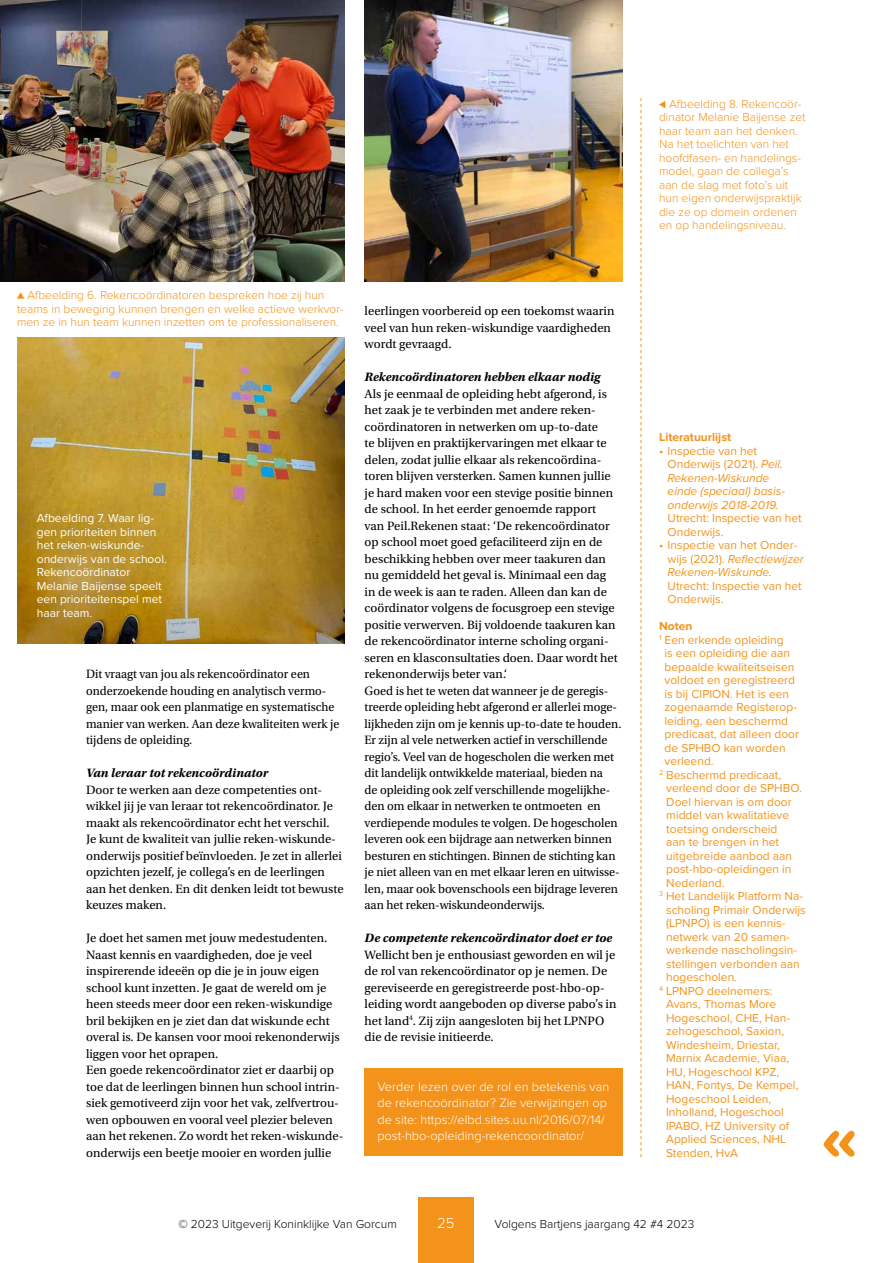
<style>
.page{position:relative;width:893px;height:1263px;background:#fff}
.page>*{position:absolute;margin:0;border:0;box-sizing:border-box;transform-origin:0 0}
.t1{font:300 15px "Proxima Nova";color:#fff}
.t2{font:12.75px/16.5px "Utopia Std";color:#000}
.t3{font:12.75px/16.5px "Utopia Std";color:#000;scale:.96 1}
.t4{font:300 12.75px/16.5px "Proxima Nova";color:#fff}
.t5{font:italic 700 12.75px "Utopia Std";color:#000}
.t6{font:12px/13.5px "Proxima Nova";color:#f3931b}
.t7{font:300 12px/13.5px "Proxima Nova";color:#f3931b}
.t8{font:12px/13.5px "Proxima Nova";color:#fff}
.t9{font:italic 12px/13.5px "Proxima Nova";color:#f3931b}
.t10{font:300 12px "Proxima Nova";color:#000}
.t11{font:700 12px "Proxima Nova";color:#f3931b}
.s1{font-style:normal}
.s2{font-style:italic}
</style>
<div class="page">
<div style="left:365px;top:1068px;width:258px;height:87px;background:#f3931b"></div>
<svg style="left:641px;top:98px;width:1px;height:1059px"></svg>
<svg style="left:823px;top:1131px;width:32px;height:26px"></svg>
<img style="left:0;top:0;width:344px;height:281px">
<img style="left:17px;top:337px;width:327px;height:307px">
<img style="left:365px;top:0;width:258px;height:281px">
<div style="left:418px;top:1197px;width:55px;height:66px;background:#f3931b"></div>
<p class="t7" style="left:17px;top:289px;width:328px">▲ Afbeelding 6. Rekencoördinatoren bespreken hoe zij hun teams in beweging kunnen brengen en welke actieve werkvor&shy;men ze in hun team kunnen inzetten om te professionaliseren.</p>
<p class="t8" style="left:37px;top:511px;width:131px">Afbeelding 7. Waar lig&shy;gen prioriteiten binnen het reken-wiskunde&shy;onderwijs van de school.<br>Rekencoördinator<br>Melanie Baijense speelt een prioriteitenspel met haar team.</p>
<p class="t3" style="left:86px;top:666px;width:265px">Dit vraagt van jou als rekencoördinator een onderzoekende houding en analytisch vermo&shy;gen, maar ook een planmatige en systematische manier van werken. Aan deze kwaliteiten werk je tijdens de opleiding.</p>
<p class="t5" style="left:86px;top:765px;width:184px">Van leraar tot rekencoördinator</p>
<p class="t2" style="left:86px;top:781px;width:259px">Door te werken aan deze competenties ont&shy;wikkel jij je van leraar tot rekencoördinator. Je maakt als rekencoördinator echt het verschil.<br>Je kunt de kwaliteit van jullie reken-wiskunde&shy;onderwijs positief beïnvloeden. Je zet in allerlei opzichten jezelf, je collega’s en de leerlingen aan het denken. En dit denken leidt tot bewuste keuzes maken.</p>
<p class="t2" style="left:86px;top:930px;width:259px">Je doet het samen met jouw medestudenten.<br>Naast kennis en vaardigheden, doe je veel inspirerende ideeën op die je in jouw eigen school kunt inzetten. Je gaat de wereld om je heen steeds meer door een reken-wiskundige bril bekijken en je ziet dan dat wiskunde echt overal is. De kansen voor mooi rekenonderwijs liggen voor het oprapen.<br>Een goede rekencoördinator ziet er daarbij op toe dat de leerlingen binnen hun school intrin&shy;siek gemotiveerd zijn voor het vak, zelfvertrou&shy;wen opbouwen en vooral veel plezier beleven aan het rekenen. Zo wordt het reken-wiskunde&shy;onderwijs een beetje mooier en worden jullie</p>
<p class="t2" style="left:365px;top:303px;width:251px">leerlingen voorbereid op een toekomst waarin veel van hun reken-wiskundige vaardigheden wordt gevraagd.</p>
<p class="t5" style="left:365px;top:369px;width:237px">Rekencoördinatoren hebben elkaar nodig</p>
<p class="t2" style="left:365px;top:385px;width:258px">Als je eenmaal de opleiding hebt afgerond, is het zaak je te verbinden met andere reken&shy;coördinatoren in netwerken om up-to-date<br>te blijven en praktijkervaringen met elkaar te delen, zodat jullie elkaar als rekencoördina&shy;toren blijven versterken. Samen kunnen jullie je hard maken voor een stevige positie binnen de school. In het eerder genoemde rapport<br>van Peil.Rekenen staat: ‘De rekencoördinator op school moet goed gefaciliteerd zijn en de beschikking hebben over meer taakuren dan nu gemiddeld het geval is. Minimaal een dag<br>in de week is aan te raden. Alleen dan kan de coördinator volgens de focusgroep een stevige positie verwerven. Bij voldoende taakuren kan de rekencoördinator interne scholing organi&shy;seren en klasconsultaties doen. Daar wordt het rekenonderwijs beter van.‘<br>Goed is het te weten dat wanneer je de geregis&shy;treerde opleiding hebt afgerond er allerlei moge&shy;lijkheden zijn om je kennis up-to-date te houden.<br>Er zijn al vele netwerken actief in verschillende regio’s. Veel van de hogescholen die werken met dit landelijk ontwikkelde materiaal, bieden na<br>de opleiding ook zelf verschillende mogelijkhe&shy;den om elkaar in netwerken te ontmoeten en verdiepende modules te volgen. De hogescholen leveren ook een bijdrage aan netwerken binnen besturen en stichtingen. Binnen de stichting kan je niet alleen van en met elkaar leren en uitwisse&shy;len, maar ook bovenschools een bijdrage leveren aan het reken-wiskundeonderwijs.</p>
<p class="t5" style="left:365px;top:930px;width:249px">De competente rekencoördinator doet er toe</p>
<p class="t2" style="left:365px;top:946px;width:253px">Wellicht ben je enthousiast geworden en wil je de rol van rekencoördinator op je nemen. De gereviseerde en geregistreerde post-hbo-op&shy;leiding wordt aangeboden op diverse pabo’s in het land<sup>4</sup>. Zij zijn aangesloten bij het LPNPO die de revisie initieerde.</p>
<p class="t4" style="left:377px;top:1079px;width:233px">Verder lezen over de rol en betekenis van de rekencoördinator? Zie verwijzingen op de site: https://elbd.sites.uu.nl/2016/07/14/ post-hbo-opleiding-rekencoordinator/</p>
<p class="t7" style="left:659px;top:97px;width:148px">⊳ Afbeelding 8. Rekencoör&shy;dinator Melanie Baijense zet haar team aan het denken.<br>Na het toelichten van het hoofdfasen- en handelings&shy;model, gaan de collega’s aan de slag met foto’s uit hun eigen onderwijspraktijk die ze op domein ordenen en op handelingsniveau.</p>
<p class="t11" style="left:659px;top:430px;width:73px">Literatuurlijst</p>
<p class="t9" style="left:668px;top:444px;width:119px;text-indent:-9px"><span class="s1">• Inspectie van het<br>Onderwijs (2021).</span> Peil.<br>Rekenen-Wiskunde einde (speciaal) basis&shy;onderwijs 2018-2019.</p>
<p class="t6" style="left:668px;top:511px;width:136px">Utrecht: Inspectie van het<br>Onderwijs.</p>
<p class="t6" style="left:668px;top:538px;width:138px;text-indent:-9px">• Inspectie van het Onder&shy;wijs (2021). <span class="s2">Reflectiewijzer<br>Rekenen-Wiskunde.</span></p>
<p class="t6" style="left:668px;top:578px;width:136px">Utrecht: Inspectie van het<br>Onderwijs.</p>
<p class="t11" style="left:659px;top:619px;width:35px">Noten</p>
<p class="t6" style="left:659px;top:632px;width:126px"><sup>1</sup> Een erkende opleiding</p>
<p class="t6" style="left:665px;top:646px;width:127px">is een opleiding die aan</p>
<p class="t6" style="left:665px;top:659px;width:131px">bepaalde kwaliteitseisen</p>
<p class="t6" style="left:665px;top:673px;width:132px">voldoet en geregistreerd</p>
<p class="t6" style="left:665px;top:686px;width:126px">is bij CIPION. Het is een</p>
<p class="t6" style="left:665px;top:700px;width:134px">zogenaamde Registerop-</p>
<p class="t6" style="left:665px;top:713px;width:125px">leiding, een beschermd</p>
<p class="t6" style="left:665px;top:727px;width:136px">predicaat, dat alleen door</p>
<p class="t6" style="left:665px;top:740px;width:123px">de SPHBO kan worden</p>
<p class="t6" style="left:665px;top:754px;width:51px">verleend.</p>
<p class="t6" style="left:659px;top:767px;width:124px"><sup>2</sup> Beschermd predicaat,</p>
<p class="t6" style="left:666px;top:781px;width:137px">verleend door de SPHBO.</p>
<p class="t6" style="left:666px;top:794px;width:127px">Doel hiervan is om door</p>
<p class="t6" style="left:666px;top:808px;width:124px">middel van kwalitatieve</p>
<p class="t6" style="left:666px;top:821px;width:113px">toetsing onderscheid</p>
<p class="t6" style="left:666px;top:835px;width:114px">aan te brengen in het</p>
<p class="t6" style="left:666px;top:848px;width:127px">uitgebreide aanbod aan</p>
<p class="t6" style="left:666px;top:862px;width:127px">post-hbo-opleidingen in</p>
<p class="t6" style="left:666px;top:875px;width:60px">Nederland.</p>
<p class="t6" style="left:659px;top:889px;width:145px"><sup>3</sup> Het Landelijk Platform Na-</p>
<p class="t6" style="left:666px;top:902px;width:141px">scholing Primair Onderwijs</p>
<p class="t6" style="left:666px;top:916px;width:121px">(LPNPO) is een kennis-</p>
<p class="t6" style="left:666px;top:929px;width:125px">netwerk van 20 samen-</p>
<p class="t6" style="left:666px;top:943px;width:132px">werkende nascholingsin-</p>
<p class="t6" style="left:666px;top:956px;width:135px">stellingen verbonden aan</p>
<p class="t6" style="left:666px;top:970px;width:72px">hogescholen.</p>
<p class="t6" style="left:659px;top:983px;width:115px"><sup>4</sup> LPNPO deelnemers:</p>
<p class="t6" style="left:666px;top:997px;width:112px">Avans, Thomas More</p>
<p class="t6" style="left:666px;top:1010px;width:125px">Hogeschool, CHE, Han-</p>
<p class="t6" style="left:666px;top:1024px;width:120px">zehogeschool, Saxion,</p>
<p class="t6" style="left:666px;top:1037px;width:115px">Windesheim, Driestar,</p>
<p class="t6" style="left:666px;top:1051px;width:124px">Marnix Academie, Viaa,</p>
<p class="t6" style="left:666px;top:1064px;width:115px">HU, Hogeschool KPZ,</p>
<p class="t6" style="left:666px;top:1078px;width:134px">HAN, Fontys, De Kempel,</p>
<p class="t6" style="left:666px;top:1091px;width:107px">Hogeschool Leiden,</p>
<p class="t6" style="left:666px;top:1105px;width:119px">Inholland, Hogeschool</p>
<p class="t6" style="left:666px;top:1118px;width:125px">IPABO, HZ University of</p>
<p class="t6" style="left:666px;top:1132px;width:122px">Applied Sciences, NHL</p>
<p class="t6" style="left:666px;top:1145px;width:73px">Stenden, HvA</p>
<p class="t10" style="left:178px;top:1218px;width:220px">© 2023 Uitgeverij Koninklijke Van Gorcum</p>
<p class="t1" style="left:437px;top:1216px;width:19px">25</p>
<p class="t10" style="left:495px;top:1218px;width:201px">Volgens Bartjens jaargang 42 #4 2023</p>
</div>
